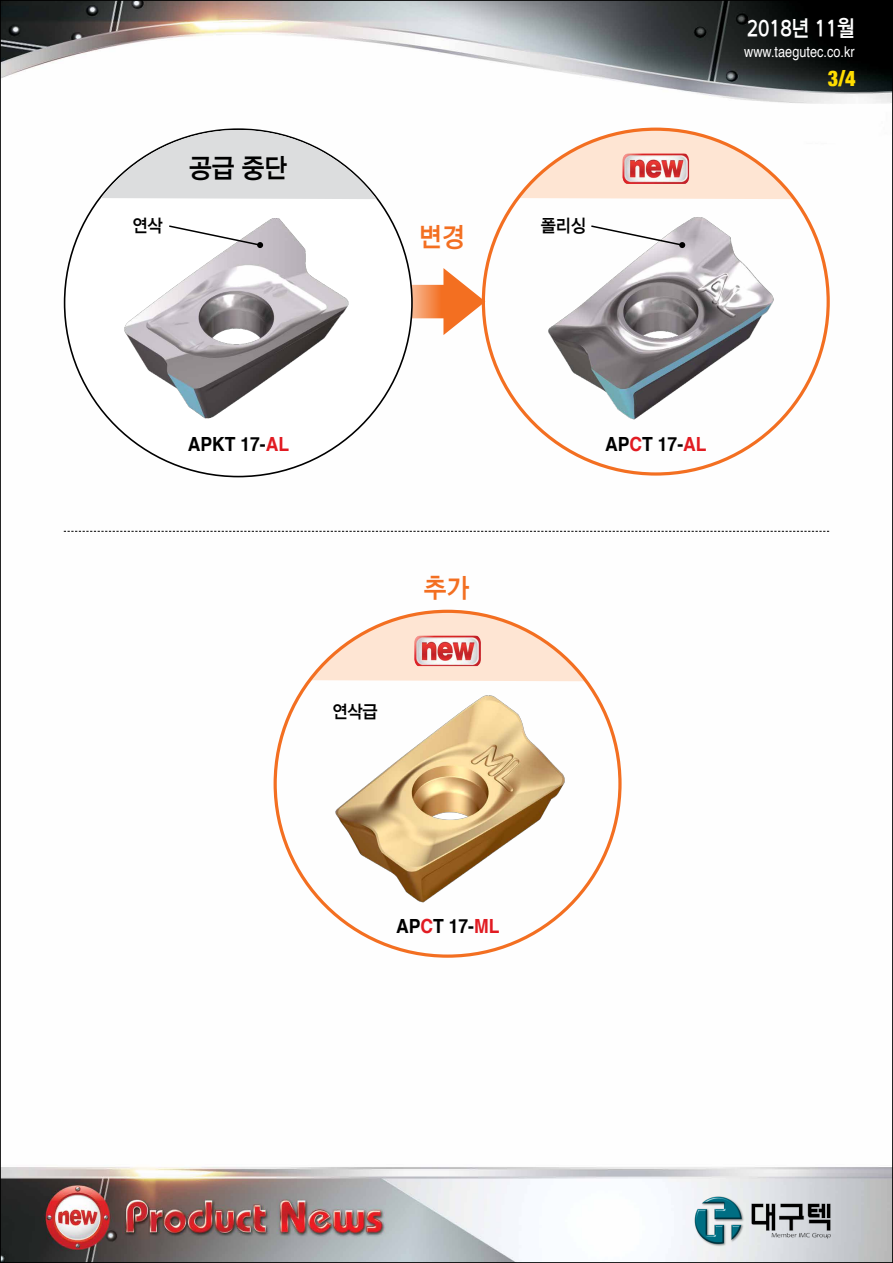
<style>
.page{position:relative;width:893px;height:1263px;background:#fff}
.page>*{position:absolute;margin:0;border:0;box-sizing:border-box;transform-origin:0 0}
.t1{font:27px "DX Ngo Std 40";color:#000;scale:.9 1}
.t2{font:27px "DX Ngo Std 40";color:#f36f21;scale:.9 1}
.t3{font:22.5px "DX Ngo Std 40";letter-spacing:-.02em;color:#fff;scale:.85 1}
.t4{font:900 condensed 21.9px "Helvetica Neue";color:#fd0;scale:.93 1}
.t5{font:700 19.5px "Helvetica";color:#000;scale:.9 1}
.t6{font:18px "DX Ngo Std 40";letter-spacing:-.01em;color:#000;scale:.9 1}
.t7{font:15px "Helvetica";color:#fff;scale:.85 1}
.s1{color:#e11b22}
</style>
<div class="page">
<img style="left:2px;top:2px;width:889px;height:1259px">
<img style="left:688px;top:1183px;width:155px;height:69px">
<svg style="left:412px;top:268px;width:71px;height:67px"></svg>
<img style="left:65px;top:184px;width:347px;height:285px">
<svg style="left:517px;top:130px;width:277px;height:56px"></svg>
<img style="left:483px;top:186px;width:345px;height:282px">
<svg style="left:309px;top:612px;width:276px;height:52px"></svg>
<img style="left:275px;top:664px;width:345px;height:287px">
<svg style="left:101px;top:130px;width:276px;height:69px"></svg>
<img style="left:622px;top:154px;width:67px;height:30px">
<img style="left:414px;top:636px;width:67px;height:30px">
<svg style="left:64px;top:531px;width:765px;height:1px"></svg>
<svg style="left:167px;top:224px;width:96px;height:24px"></svg>
<svg style="left:590px;top:224px;width:95px;height:24px"></svg>
<h1 class="t1" style="left:189px;top:154px;width:110px">공급 중단</h1>
<p class="t6" style="left:133px;top:216px;width:35px">연삭</p>
<p class="t6" style="left:541px;top:216px;width:52px">폴리싱</p>
<h1 class="t2" style="left:419px;top:223px;width:52px">변경</h1>
<p class="t3" style="left:747px;top:17px;width:128px">2018년 11월</p>
<p class="t7" style="left:744px;top:41px;width:132px">www.taegutec.co.kr</p>
<p class="t4" style="left:828px;top:60px;width:31px">3/4</p>
<p class="t5" style="left:188px;top:428px;width:114px">APKT 17-<span class="s1">AL</span></p>
<p class="t6" style="left:332px;top:702px;width:52px">연삭급</p>
<h1 class="t2" style="left:424px;top:574px;width:52px">추가</h1>
<p class="t5" style="left:605px;top:428px;width:114px">AP<span class="s1">C</span>T 17-<span class="s1">AL</span></p>
<p class="t5" style="left:396px;top:911px;width:116px">AP<span class="s1">C</span>T 17-<span class="s1">ML</span></p>
</div>
